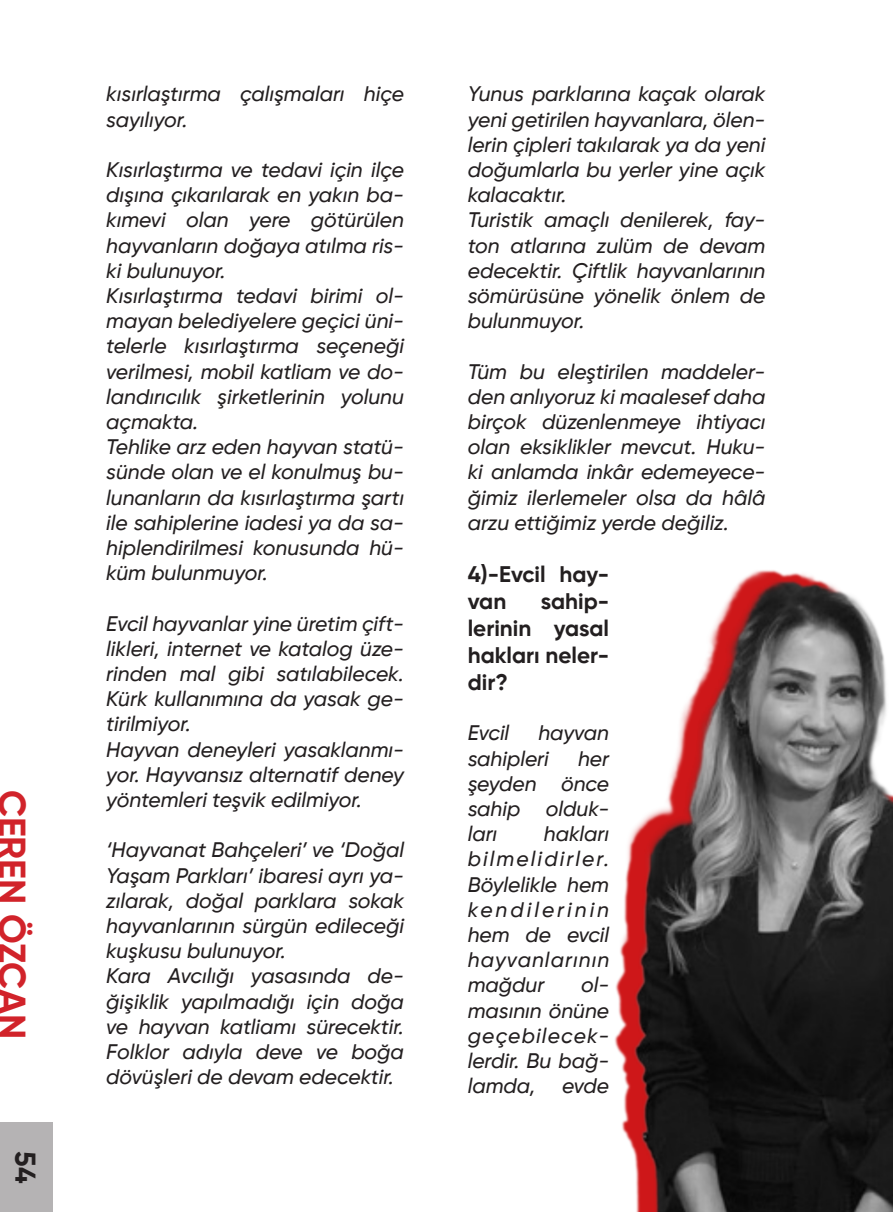
<style>
.page{position:relative;width:893px;height:1212px;background:#fff}
.page>*{position:absolute;margin:0;border:0;box-sizing:border-box;transform-origin:0 0}
.t1{font:700 37.5px "Gilroy";letter-spacing:-.005em;color:#d1232a}
.t2{font:700 28.5px "Gilroy";color:#231f20}
.t3{font:700 22.5px/27px "Gilroy";color:#231f20}
.t4{font:italic 500 21px/25.2px "Gilroy";color:#231f20;text-align:justify}
</style>
<div class="page">
<div style="left:0;top:1123px;width:52px;height:89px;background:#b5b3b4"></div>
<img style="left:614px;top:570px;width:279px;height:642px">
<p class="t1" style="left:36px;top:790px;width:251px;rotate:90deg">CEREN ÖZCAN</p>
<h2 class="t2" style="left:43px;top:1151px;width:34px;rotate:90deg">54</h2>
<p class="t4" style="left:106px;top:81px;width:299px">kısırlaştırma çalışmaları hiçe sayılıyor.</p>
<p class="t4" style="left:106px;top:157px;width:299px">Kısırlaştırma ve tedavi için ilçe dışına çıkarılarak en yakın ba&shy;kımevi olan yere götürülen hayvanların doğaya atılma ris&shy;ki bulunuyor.</p>
<p class="t4" style="left:106px;top:283px;width:299px">Kısırlaştırma tedavi birimi ol&shy;mayan belediyelere geçici üni&shy;telerle kısırlaştırma seçeneği verilmesi, mobil katliam ve do&shy;landırıcılık şirketlerinin yolunu açmakta.</p>
<p class="t4" style="left:106px;top:434px;width:299px">Tehlike arz eden hayvan statü&shy;sünde olan ve el konulmuş bu&shy;lunanların da kısırlaştırma şartı ile sahiplerine iadesi ya da sa&shy;hiplendirilmesi konusunda hü&shy;küm bulunmuyor.</p>
<p class="t4" style="left:106px;top:610px;width:299px">Evcil hayvanlar yine üretim çift&shy;likleri, internet ve katalog üze&shy;rinden mal gibi satılabilecek.<br>Kürk kullanımına da yasak ge&shy;tirilmiyor.</p>
<p class="t4" style="left:106px;top:736px;width:299px">Hayvan deneyleri yasaklanmı&shy;yor. Hayvansız alternatif deney yöntemleri teşvik edilmiyor.</p>
<p class="t4" style="left:106px;top:837px;width:299px">‘Hayvanat Bahçeleri’ ve ‘Doğal Yaşam Parkları’ ibaresi ayrı ya&shy;zılarak, doğal parklara sokak hayvanlarının sürgün edileceği kuşkusu bulunuyor.</p>
<p class="t4" style="left:106px;top:963px;width:299px">Kara Avcılığı yasasında de&shy;ğişiklik yapılmadığı için doğa ve hayvan katliamı sürecektir.<br>Folklor adıyla deve ve boğa dövüşleri de devam edecektir.</p>
<p class="t4" style="left:468px;top:81px;width:299px">Yunus parklarına kaçak olarak yeni getirilen hayvanlara, ölen&shy;lerin çipleri takılarak ya da yeni doğumlarla bu yerler yine açık kalacaktır.</p>
<p class="t4" style="left:468px;top:207px;width:299px">Turistik amaçlı denilerek, fay&shy;ton atlarına zulüm de devam edecektir. Çiftlik hayvanlarının sömürüsüne yönelik önlem de bulunmuyor.</p>
<p class="t4" style="left:468px;top:358px;width:299px">Tüm bu eleştirilen maddeler&shy;den anlıyoruz ki maalesef daha birçok düzenlenmeye ihtiyacı olan eksiklikler mevcut. Huku&shy;ki anlamda inkâr edemeyece&shy;ğimiz ilerlemeler olsa da hâlâ arzu ettiğimiz yerde değiliz.</p>
<p class="t3" style="left:468px;top:560px;width:143px">4)-Evcil hay&shy;van</p>
<p class="t3" style="left:468px;top:587px;width:143px;text-align:justify;text-indent:73px">sahip&shy;lerinin yasal hakları neler&shy;dir?</p>
<p class="t4" style="left:468px;top:720px;width:43px">Evcil</p>
<p class="t4" style="left:468px;top:720px;width:143px;text-indent:71px">hayvan sahipleri</p>
<p class="t4" style="left:468px;top:745px;width:143px;text-indent:110px">her şeyden önce sahip olduk&shy;ları</p>
<p class="t4" style="left:468px;top:821px;width:143px;text-indent:76px">hakları bilmelidirler.<br>Böylelikle hem kendilerinin hem de evcil hayvanlarının mağdur</p>
<p class="t4" style="left:468px;top:972px;width:143px;text-indent:113px">ol&shy;masının önüne geçebilecek&shy;lerdir. Bu bağ&shy;lamda,</p>
<p class="t4" style="left:562px;top:1073px;width:48px">evde</p>
</div>
